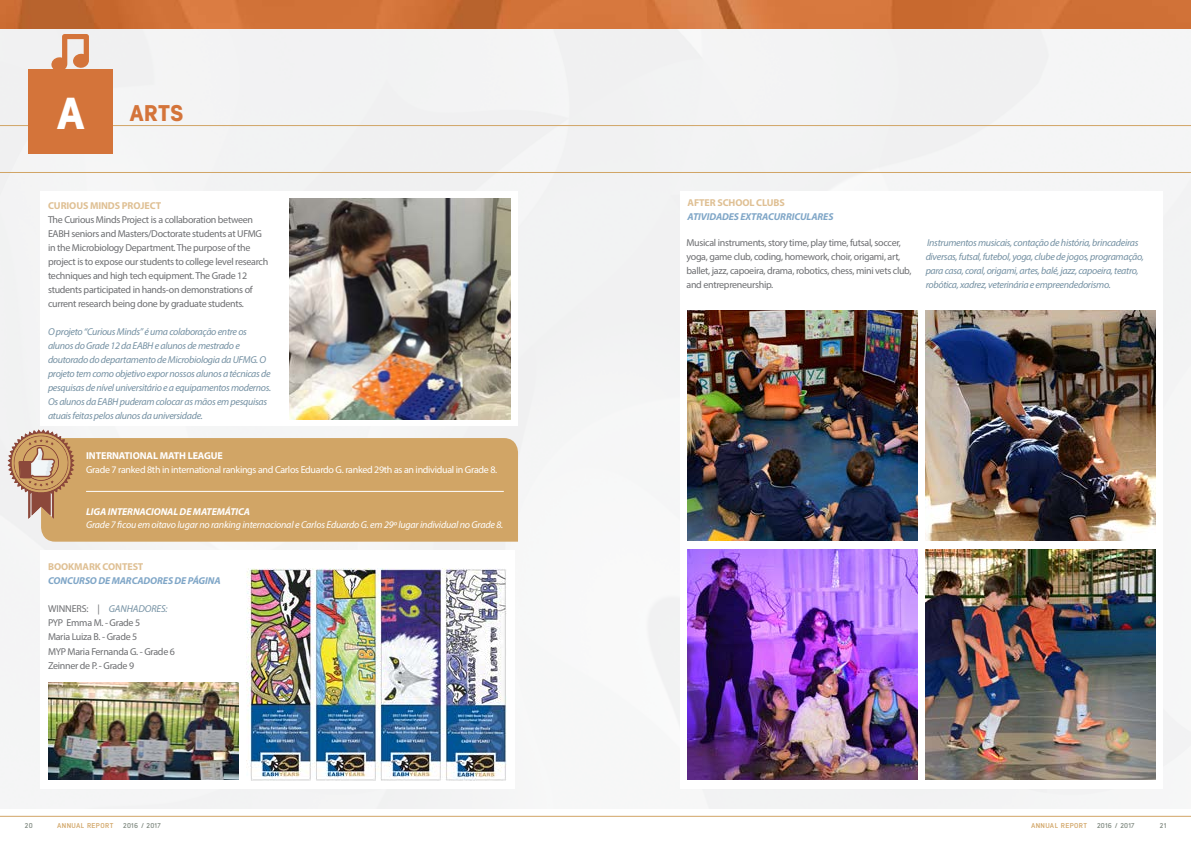
<style>
.page{position:relative;width:1191px;height:851px;background:#fff}
.page>*{position:absolute;margin:0;border:0;box-sizing:border-box;transform-origin:0 0}
.t1{font:800 22.7px "Lintel";color:#d4743a}
.t2{font:10px/14px "Myriad Pro";letter-spacing:-.03em;color:#6d6e71}
.t3{font:italic 10px/14px "Myriad Pro";letter-spacing:-.03em;color:#7591a3}
.t4{font:italic 10px "Myriad Pro";letter-spacing:-.02em;color:#fff}
.t5{font:10px "Myriad Pro";letter-spacing:-.03em;color:#fff}
.t6{font:italic 700 10px "Myriad Pro";letter-spacing:-.01em;color:#7fa6c7}
.t7{font:700 10px "Myriad Pro";letter-spacing:-.01em;color:#dfc094}
.t8{font:italic 700 10px "Myriad Pro";letter-spacing:-.01em;color:#fff}
.t9{font:700 10px "Myriad Pro";letter-spacing:-.01em;color:#fff}
.t10{font:700 7px "Lintel";letter-spacing:.05em;color:#d1a566}
.t11{font:700 7px "Lintel";letter-spacing:.04em;color:#808a81}
.s1{font-size:44.7px;color:#fff}
.s2{font-style:italic;color:#7591a3}
</style>
<div class="page">
<div style="left:0;top:28px;width:1191px;height:780px;background:#f3f3f4"></div>
<div style="left:41px;top:550px;width:474px;height:238px;background:#fff"></div>
<div style="left:41px;top:191px;width:477px;height:234px;background:#fff"></div>
<div style="left:680px;top:191px;width:482px;height:597px;background:#fff"></div>
<img style="left:0;top:0;width:1191px;height:28px">
<hr style="left:0;top:125px;width:1191px;height:1px;background:#d1a566">
<hr style="left:0;top:172px;width:1191px;height:1px;background:#d1a566">
<hr style="left:0;top:816px;width:1191px;height:1px;background:#d1a566">
<div style="left:28px;top:69px;width:85px;height:85px;background:#d4743a"></div>
<svg style="left:51px;top:34px;width:38px;height:35px"></svg>
<img style="left:49px;top:682px;width:189px;height:97px">
<img style="left:246px;top:568px;width:261px;height:212px">
<img style="left:289px;top:198px;width:221px;height:221px">
<img style="left:687px;top:310px;width:230px;height:230px">
<img style="left:687px;top:549px;width:230px;height:230px">
<img style="left:925px;top:310px;width:230px;height:230px">
<img style="left:925px;top:549px;width:230px;height:230px">
<div style="left:41px;top:438px;width:477px;height:103px;background:#d1a566"></div>
<svg style="left:8px;top:429px;width:66px;height:89px"></svg>
<hr style="left:86px;top:491px;width:418px;height:1px;background:#fff">
<h1 class="t1" style="left:56px;top:96px;width:128px"><span class="s1">A</span> ARTS</h1>
<p class="t7" style="left:48px;top:199px;width:115px">CURIOUS MINDS PROJECT</p>
<p class="t2" style="left:48px;top:212px;width:222px">The Curious Minds Project is a collaboration between EABH seniors and Masters/Doctorate students at UFMG in the Microbiology Department. The purpose of the project is to expose our students to college level research techniques and high tech equipment. The Grade 12 students participated in hands-on demonstrations of current research being done by graduate students.</p>
<p class="t3" style="left:48px;top:324px;width:225px">O projeto “Curious Minds” é uma colaboração entre os alunos do Grade 12 da EABH e alunos de mestrado e doutorado do departamento de Microbiologia da UFMG. O projeto tem como objetivo expor nossos alunos a técnicas de pesquisas de nível universitário e a equipamentos modernos.<br>Os alunos da EABH puderam colocar as mãos em pesquisas atuais feitas pelos alunos da universidade.</p>
<p class="t9" style="left:86px;top:449px;width:138px">INTERNATIONAL MATH LEAGUE</p>
<p class="t5" style="left:86px;top:463px;width:413px">Grade 7 ranked 8th in international rankings and Carlos Eduardo G. ranked 29th as an individual in Grade 8.</p>
<p class="t8" style="left:86px;top:505px;width:165px">LIGA INTERNACIONAL DE MATEMÁTICA</p>
<p class="t4" style="left:86px;top:518px;width:419px">Grade 7 ficou em oitavo lugar no ranking internacional e Carlos Eduardo G. em 29º lugar individual no Grade 8.</p>
<p class="t7" style="left:48px;top:560px;width:97px">BOOKMARK CONTEST</p>
<p class="t6" style="left:48px;top:574px;width:174px">CONCURSO DE MARCADORES DE PÁGINA</p>
<p class="t2" style="left:48px;top:602px;width:128px">WINNERS: | <span class="s2">GANHADORES:<br></span>PYP Emma M. - Grade 5<br>Maria Luiza B. - Grade 5<br>MYP Maria Fernanda G. - Grade 6<br>Zeinner de P. - Grade 9</p>
<p class="t7" style="left:687px;top:196px;width:99px">AFTER SCHOOL CLUBS</p>
<p class="t6" style="left:687px;top:210px;width:147px">ATIVIDADES EXTRACURRICULARES</p>
<p class="t2" style="left:686px;top:236px;width:226px">Musical instruments, story time, play time, futsal, soccer, yoga, game club, coding, homework, choir, origami, art, ballet, jazz, capoeira, drama, robotics, chess, mini vets club, and entrepreneurship.</p>
<p class="t3" style="left:925px;top:236px;width:220px">Instrumentos musicais, contação de história, brincadeiras diversas, futsal, futebol, yoga, clube de jogos, programação, para casa, coral, origami, artes, balé, jazz, capoeira, teatro, robótica, xadrez, veterinária e empreendedorismo.</p>
<p class="t11" style="left:25px;top:820px;width:9px">20</p>
<p class="t10" style="left:57px;top:820px;width:58px">ANNUAL REPORT</p>
<p class="t11" style="left:123px;top:820px;width:39px">2016 / 2017</p>
<p class="t10" style="left:1031px;top:820px;width:58px">ANNUAL REPORT</p>
<p class="t11" style="left:1097px;top:820px;width:39px">2016 / 2017</p>
<p class="t11" style="left:1160px;top:820px;width:8px">21</p>
</div>
